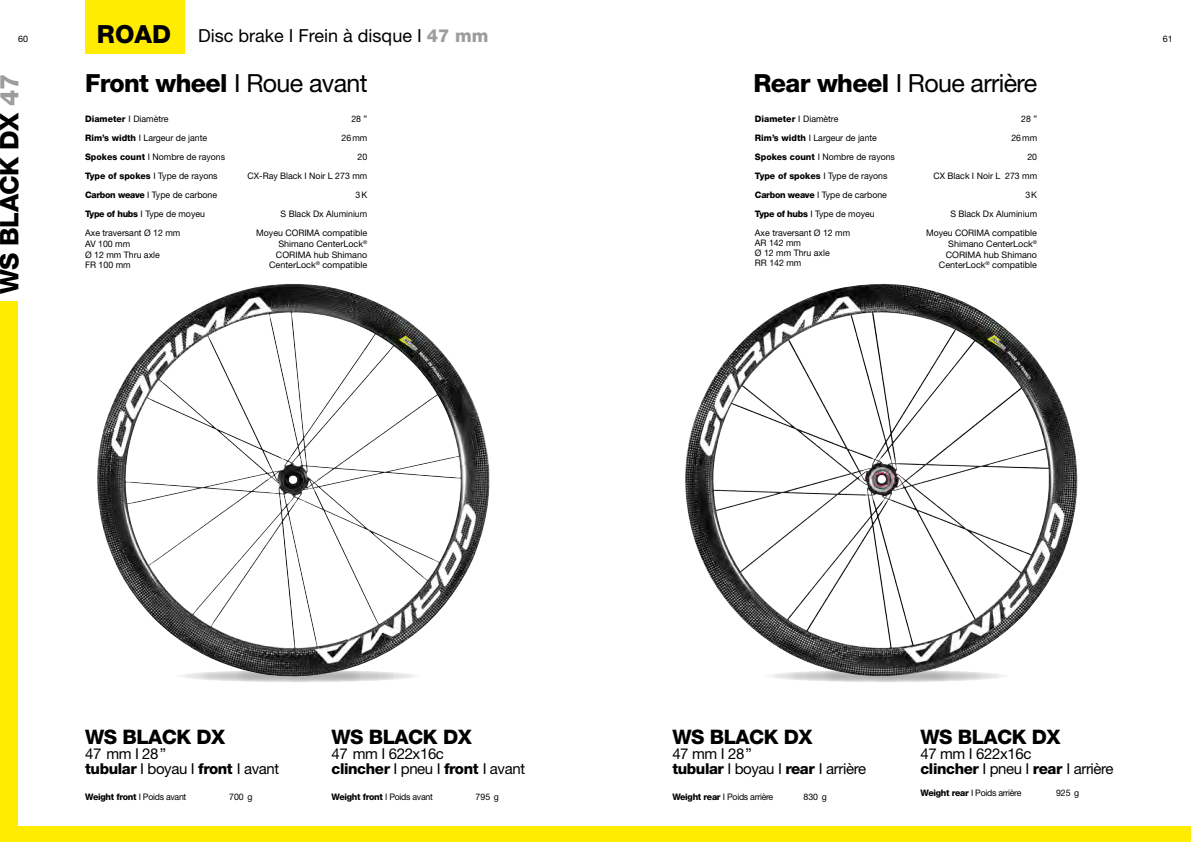
<style>
.page{position:relative;width:1191px;height:842px;background:#fff}
.page>*{position:absolute;margin:0;border:0;box-sizing:border-box;transform-origin:0 0}
.t1{font:800 25.8px "Helvetica Neue LT Std";letter-spacing:-.025em;color:#000}
.t2{font:800 25px "Helvetica Neue LT Std";letter-spacing:-.025em;color:#000}
.t3{font:25px "Helvetica Neue LT Std";letter-spacing:-.025em;color:#000}
.t4{font:800 20px "Helvetica Neue LT Std";letter-spacing:-.025em;color:#000}
.t5{font:18px "Helvetica Neue LT Std";color:#000}
.t6{font:15px/15px "Helvetica Neue LT Std";letter-spacing:-.025em;color:#000}
.t7{font:9px/19px "Helvetica Neue LT Std";color:#000}
.t8{font:9px "Helvetica Neue LT Std";letter-spacing:-.03em;color:#000}
.t9{font:800 9px "Helvetica Neue LT Std";letter-spacing:-.03em;color:#000}
.s1{font-weight:800;color:#9d9d9c}
.s2{color:#9d9d9c}
.s3{font-weight:400}
.s4{font-weight:800}
</style>
<div class="page">
<div style="left:0;top:827px;width:1191px;height:15px;background:#ffec00"></div>
<svg style="left:174px;top:670px;width:249px;height:12px"></svg>
<img style="left:97px;top:284px;width:393px;height:396px">
<div style="left:85px;top:0;width:99px;height:54px;background:#ffec00"></div>
<div style="left:0;top:302px;width:18px;height:540px;background:#ffec00"></div>
<svg style="left:762px;top:670px;width:248px;height:12px"></svg>
<img style="left:685px;top:284px;width:393px;height:395px">
<h2 class="t2" style="left:97px;top:19px;width:76px">ROAD</h2>
<p class="t7" style="left:18px;top:30px;width:12px">60</p>
<h3 class="t5" style="left:198px;top:25px;width:292px">Disc brake I Frein à disque I <span class="s1">47 mm</span></h3>
<h1 class="t1" style="left:-6px;top:294px;width:221px;rotate:-90deg">WS BLACK DX <span class="s2">47</span></h1>
<h2 class="t2" style="left:85px;top:68px;width:284px">Front wheel <span class="s3">I Roue avant</span></h2>
<p class="t7" style="left:85px;top:109px;width:141px"><span class="s4">Diameter</span> I Diamètre<br><span class="s4">Rim’s width</span> I Largeur de jante<br><span class="s4">Spokes count</span> I Nombre de rayons<br><span class="s4">Type of spokes</span> I Type de rayons<br><span class="s4">Carbon weave</span> I Type de carbone<br><span class="s4">Type of hubs</span> I Type de moyeu<br>Axe traversant Ø 12 mm</p>
<p class="t7" style="left:85px;top:238px;width:76px;line-height:10.8px">AV 100 mm<br>Ø 12 mm Thru axle<br>FR 100 mm</p>
<p class="t7" style="left:247px;top:109px;width:121px;text-align:right">28 ”<br>26mm<br>20<br>CX-Ray Black I Noir L 273 mm<br>3K<br>S Black Dx Aluminium<br>Moyeu CORIMA compatible</p>
<p class="t7" style="left:269px;top:238px;width:100px;line-height:10.8px;text-align:right">Shimano CenterLock<sup>®<br></sup>CORIMA hub Shimano<br>CenterLock<sup>®</sup> compatible</p>
<h2 class="t3" style="left:753px;top:68px;width:285px"><span class="s4">Rear wheel</span> I Roue arrière</h2>
<p class="t7" style="left:755px;top:109px;width:141px"><span class="s4">Diameter</span> I Diamètre<br><span class="s4">Rim’s width</span> I Largeur de jante<br><span class="s4">Spokes count</span> I Nombre de rayons<br><span class="s4">Type of spokes</span> I Type de rayons<br><span class="s4">Carbon weave</span> I Type de carbone<br><span class="s4">Type of hubs</span> I Type de moyeu<br>Axe traversant Ø 12 mm</p>
<p class="t7" style="left:755px;top:238px;width:76px;line-height:10px">AR 142 mm<br>Ø 12 mm Thru axle<br>RR 142 mm</p>
<p class="t7" style="left:926px;top:109px;width:113px;text-align:right">28 ”<br>26mm<br>20<br>CX Black I Noir L 273 mm<br>3K<br>S Black Dx Aluminium<br>Moyeu CORIMA compatible</p>
<p class="t7" style="left:939px;top:238px;width:100px;line-height:10.8px;text-align:right">Shimano CenterLock<sup>®<br></sup>CORIMA hub Shimano<br>CenterLock<sup>®</sup> compatible</p>
<p class="t7" style="left:1162px;top:30px;width:12px">61</p>
<h3 class="t4" style="left:85px;top:725px;width:142px">WS BLACK DX</h3>
<h3 class="t6" style="left:85px;top:746px;width:196px">47 mm I 28”<br><span class="s4">tubular</span> I boyau I <span class="s4">front</span> I avant</h3>
<p class="t9" style="left:85px;top:791px;width:103px">Weight front <span class="s3">I Poids avant</span></p>
<p class="t7" style="left:229px;top:787px;width:25px">700 g</p>
<h3 class="t4" style="left:331px;top:725px;width:142px">WS BLACK DX</h3>
<h3 class="t6" style="left:331px;top:746px;width:195px">47 mm I 622x16c<br><span class="s4">clincher</span> I pneu I <span class="s4">front</span> I avant</h3>
<p class="t9" style="left:331px;top:791px;width:103px">Weight front <span class="s3">I Poids avant</span></p>
<p class="t7" style="left:475px;top:787px;width:25px">795 g</p>
<h3 class="t4" style="left:672px;top:725px;width:142px">WS BLACK DX</h3>
<h3 class="t6" style="left:672px;top:746px;width:195px">47 mm I 28”<br><span class="s4">tubular</span> I boyau I <span class="s4">rear</span> I arrière</h3>
<p class="t8" style="left:672px;top:791px;width:102px"><span class="s4">Weight rear</span> I Poids arrière</p>
<p class="t7" style="left:803px;top:787px;width:25px">830 g</p>
<h3 class="t4" style="left:920px;top:725px;width:142px">WS BLACK DX</h3>
<h3 class="t6" style="left:920px;top:746px;width:195px">47 mm I 622x16c<br><span class="s4">clincher</span> I pneu I <span class="s4">rear</span> I arrière</h3>
<p class="t8" style="left:920px;top:787px;width:102px"><span class="s4">Weight rear</span> I Poids arrière</p>
<p class="t7" style="left:1056px;top:783px;width:25px">925 g</p>
</div>
